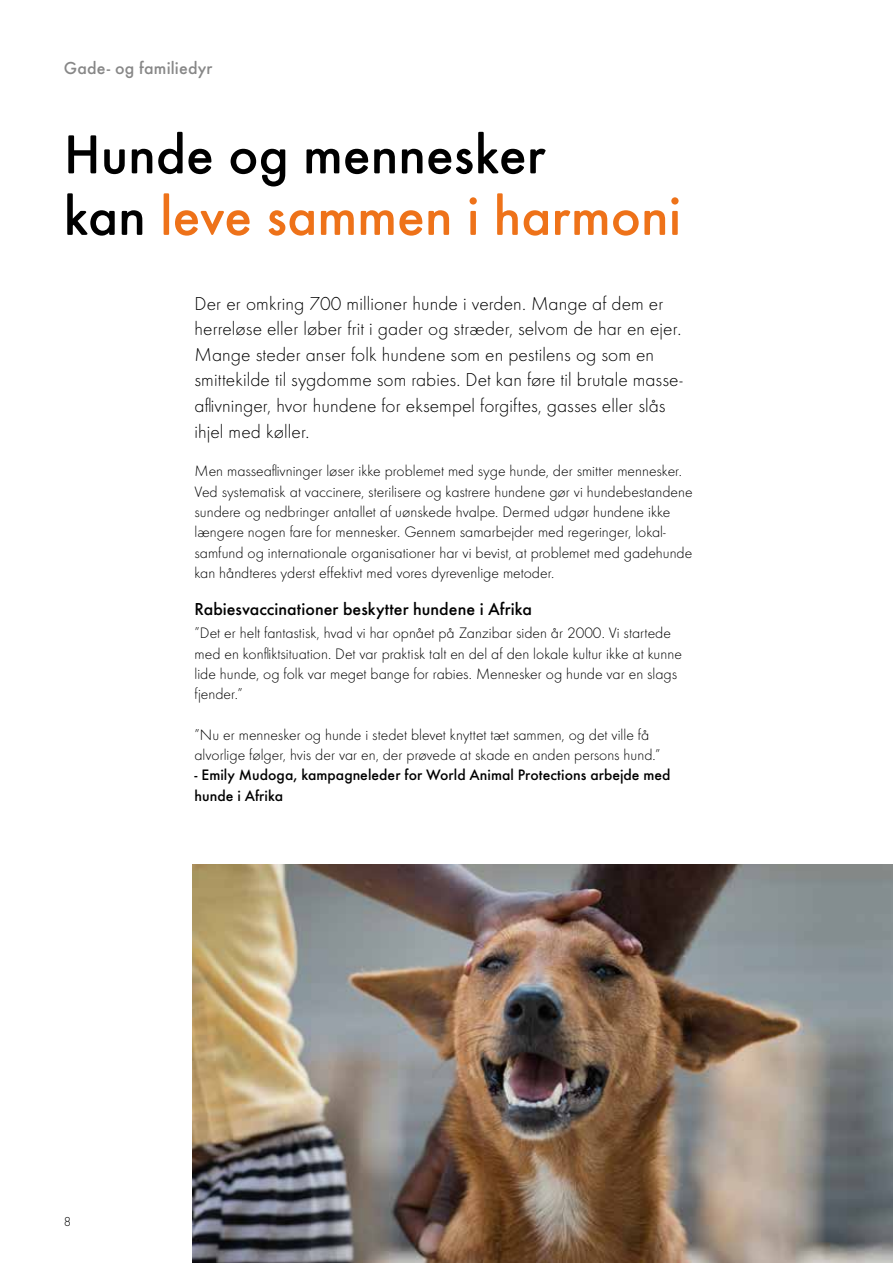
<style>
.page{position:relative;width:893px;height:1263px;background:#fff}
.page>*{position:absolute;margin:0;border:0;box-sizing:border-box;transform-origin:0 0}
.t1{font:500 57px/61.5px "Futura Round";color:#000}
.t2{font:300 19.5px/25.5px "Futura Round";letter-spacing:.005em;color:#000}
.t3{font:500 18px "Futura Round";color:#000}
.t4{font:500 18px "Futura Round";letter-spacing:.01em;color:#878787}
.t5{font:300 15.75px/20.2px "Futura Round";color:#000}
.t6{font:500 15.75px/20.2px "Futura Round";color:#000}
.t7{font:300 13.5px "Futura Round";color:#000}
.s1{color:#ee7219}
</style>
<div class="page">
<img style="left:192px;top:864px;width:701px;height:399px">
<p class="t4" style="left:64px;top:55px;width:150px">Gade- og familiedyr</p>
<h1 class="t1" style="left:64px;top:119px;width:619px">Hunde og mennesker<br>kan <span class="s1">leve sammen i harmoni</span></h1>
<p class="t2" style="left:195px;top:290px;width:490px">Der er omkring 700 millioner hunde i verden. Mange af dem er herreløse eller løber frit i gader og stræder, selvom de har en ejer.<br>Mange steder anser folk hundene som en pestilens og som en smittekilde til sygdomme som rabies. Det kan føre til brutale masse&shy;aflivninger, hvor hundene for eksempel forgiftes, gasses eller slås ihjel med køller.</p>
<p class="t5" style="left:195px;top:461px;width:500px">Men masseaflivninger løser ikke problemet med syge hunde, der smitter mennesker.<br>Ved systematisk at vaccinere, sterilisere og kastrere hundene gør vi hundebestandene sundere og nedbringer antallet af uønskede hvalpe. Dermed udgør hundene ikke længere nogen fare for mennesker. Gennem samarbejder med regeringer, lokal&shy;samfund og internationale organisationer har vi bevist, at problemet med gadehunde kan håndteres yderst effektivt med vores dyrevenlige metoder.</p>
<p class="t3" style="left:195px;top:596px;width:339px">Rabiesvaccinationer beskytter hundene i Afrika</p>
<p class="t5" style="left:195px;top:623px;width:489px">”Det er helt fantastisk, hvad vi har opnået på Zanzibar siden år 2000. Vi startede med en konfliktsituation. Det var praktisk talt en del af den lokale kultur ikke at kunne lide hunde, og folk var meget bange for rabies. Mennesker og hunde var en slags fjender.”</p>
<p class="t5" style="left:195px;top:724px;width:468px">”Nu er mennesker og hunde i stedet blevet knyttet tæt sammen, og det ville få alvorlige følger, hvis der var en, der prøvede at skade en anden persons hund.”</p>
<p class="t6" style="left:195px;top:764px;width:478px">- Emily Mudoga, kampagneleder for World Animal Protections arbejde med hunde i Afrika</p>
<p class="t7" style="left:64px;top:1213px;width:9px">8</p>
</div>
